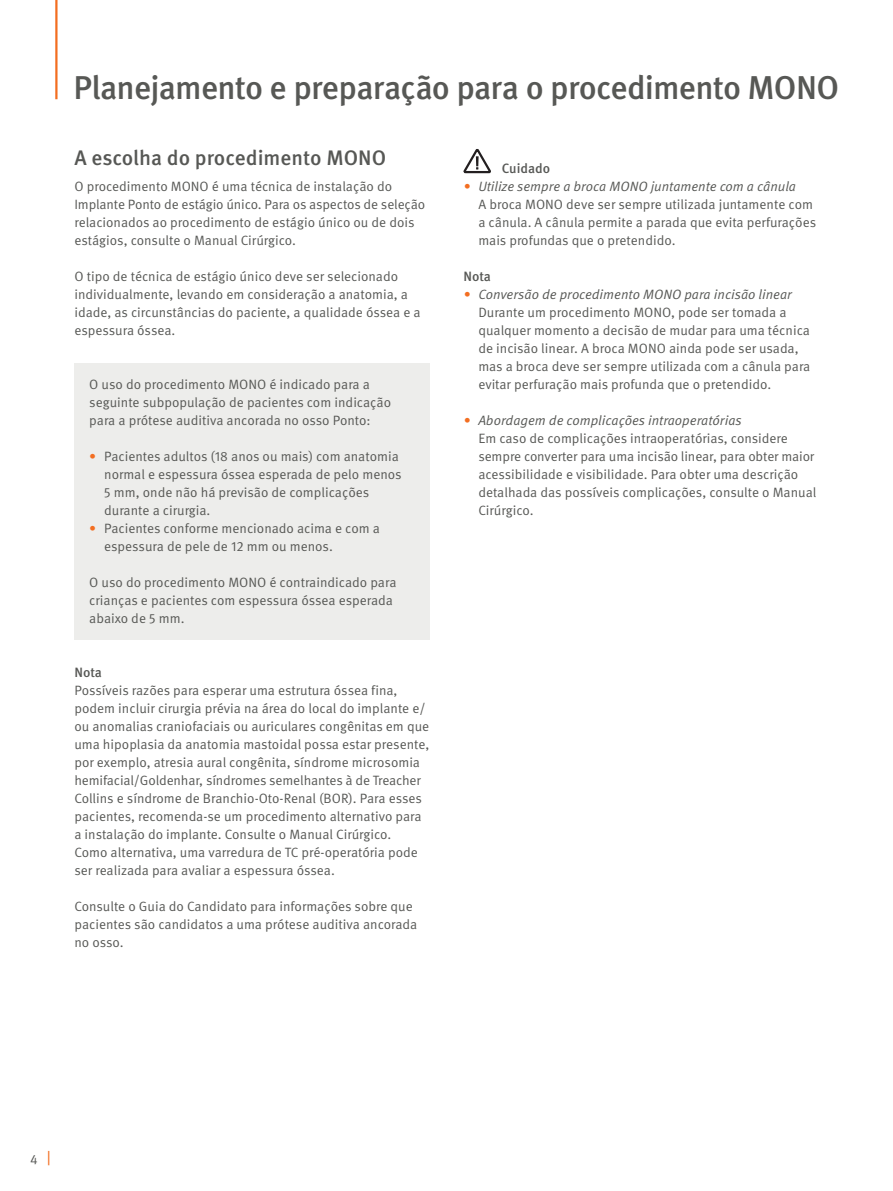
<style>
.page{position:relative;width:893px;height:1191px;background:#fff}
.page>*{position:absolute;margin:0;border:0;box-sizing:border-box;transform-origin:0 0}
.t1{font:500 33px "Meta Pro OM";letter-spacing:-.025em;color:#575855}
.t2{font:500 21px "Meta Pro OM";color:#575855}
.t3{font:13.5px/18px "Meta Pro OM";color:#575855}
.t4{font:500 13.5px "Meta Pro OM";color:#575855}
.s1{color:#f36e21}
.s2{font-style:italic;color:#f36e21}
.s3{font-style:italic}
</style>
<div class="page">
<div style="left:74px;top:364px;width:355px;height:276px;background:#ededeb"></div>
<hr style="left:55px;top:0;width:3px;height:99px;background:#f36e21">
<svg style="left:463px;top:149px;width:28px;height:24px"></svg>
<h1 class="t1" style="left:73px;top:67px;width:767px">Planejamento e preparação para o procedimento MONO</h1>
<h2 class="t2" style="left:74px;top:144px;width:313px">A escolha do procedimento MONO</h2>
<p class="t3" style="left:74px;top:178px;width:352px">O procedimento MONO é uma técnica de instalação do Implante Ponto de estágio único. Para os aspectos de seleção relacionados ao procedimento de estágio único ou de dois estágios, consulte o Manual Cirúrgico.</p>
<p class="t3" style="left:74px;top:268px;width:348px">O tipo de técnica de estágio único deve ser selecionado individualmente, levando em consideração a anatomia, a idade, as circunstâncias do paciente, a qualidade óssea e a espessura óssea.</p>
<p class="t3" style="left:89px;top:376px;width:303px">O uso do procedimento MONO é indicado para a seguinte subpopulação de pacientes com indicação para a prótese auditiva ancorada no osso Ponto:</p>
<p class="t3" style="left:104px;top:448px;width:299px;text-indent:-15px"><span class="s1">•</span> Pacientes adultos (18 anos ou mais) com anatomia normal e espessura óssea esperada de pelo menos 5 mm, onde não há previsão de complicações durante a cirurgia.</p>
<p class="t3" style="left:104px;top:520px;width:277px;text-indent:-15px"><span class="s1">•</span> Pacientes conforme mencionado acima e com a espessura de pele de 12 mm ou menos.</p>
<p class="t3" style="left:89px;top:574px;width:309px">O uso do procedimento MONO é contraindicado para crianças e pacientes com espessura óssea esperada abaixo de 5 mm.</p>
<p class="t4" style="left:74px;top:664px;width:29px">Nota</p>
<p class="t3" style="left:74px;top:682px;width:357px">Possíveis razões para esperar uma estrutura óssea fina, podem incluir cirurgia prévia na área do local do implante e/ ou anomalias craniofaciais ou auriculares congênitas em que uma hipoplasia da anatomia mastoidal possa estar presente, por exemplo, atresia aural congênita, síndrome microsomia hemifacial/Goldenhar, síndromes semelhantes à de Treacher Collins e síndrome de Branchio-Oto-Renal (BOR). Para esses pacientes, recomenda-se um procedimento alternativo para a instalação do implante. Consulte o Manual Cirúrgico.<br>Como alternativa, uma varredura de TC pré-operatória pode ser realizada para avaliar a espessura óssea.</p>
<p class="t3" style="left:74px;top:898px;width:344px">Consulte o Guia do Candidato para informações sobre que pacientes são candidatos a uma prótese auditiva ancorada no osso.</p>
<p class="t4" style="left:502px;top:160px;width:50px">Cuidado</p>
<p class="t3" style="left:478px;top:178px;width:339px;text-indent:-15px"><span class="s2">•</span> <span class="s3">Utilize sempre a broca MONO juntamente com a cânula<br></span>A broca MONO deve ser sempre utilizada juntamente com a cânula. A cânula permite a parada que evita perfurações mais profundas que o pretendido.</p>
<p class="t4" style="left:463px;top:268px;width:29px">Nota</p>
<p class="t3" style="left:478px;top:286px;width:334px;text-indent:-15px"><span class="s2">•</span> <span class="s3">Conversão de procedimento MONO para incisão linear </span>Durante um procedimento MONO, pode ser tomada a qualquer momento a decisão de mudar para uma técnica de incisão linear. A broca MONO ainda pode ser usada, mas a broca deve ser sempre utilizada com a cânula para evitar perfuração mais profunda que o pretendido.</p>
<p class="t3" style="left:478px;top:412px;width:340px;text-indent:-15px"><span class="s2">•</span> <span class="s3">Abordagem de complicações intraoperatórias<br></span>Em caso de complicações intraoperatórias, considere sempre converter para uma incisão linear, para obter maior acessibilidade e visibilidade. Para obter uma descrição detalhada das possíveis complicações, consulte o Manual Cirúrgico.</p>
<p class="t3" style="left:30px;top:1150px;width:9px">4</p>
</div>
